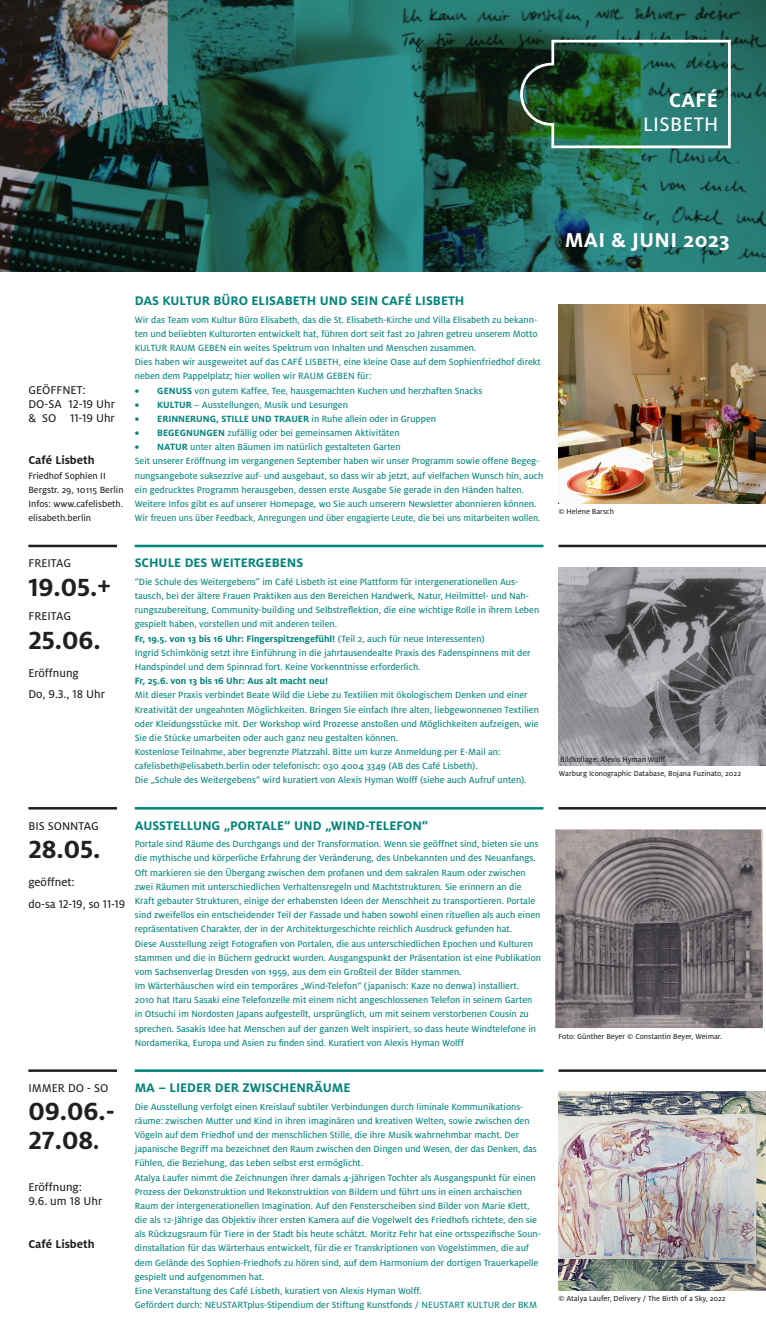
<style>
.page{position:relative;width:766px;height:1333px;background:#fff}
.page>*{position:absolute;margin:0;border:0;box-sizing:border-box;transform-origin:0 0}
.t1{font:700 27.5px/28.4px "Milo LF";color:#231f20}
.t2{font:700 22.25px "Milo";letter-spacing:.02em;color:#fff}
.t3{font:21.62px "Milo Text";letter-spacing:.02em;color:#fff}
.t4{font:700 21.62px "Milo";color:#fff}
.t5{font:700 13.75px "Milo";color:#00857b}
.t6{font:12.5px/21.2px "Milo LF Text";color:#231f20}
.t7{font:12.5px "Milo Text";color:#231f20}
.t8{font:700 12.5px "Milo";color:#231f20}
.t9{font:10px/14.1px "Milo Text";color:#00857b}
.t10{font:700 10px "Milo";color:#00857b}
.t11{font:10px/14.1px "Milo Text";color:#231f20}
.t12{font:8.12px "Milo Text";color:#231f20}
.s1{font-family:"Milo Text"}
.s2{font-size:23.75px}
.s3{font-family:"Milo";font-weight:700}
.s4{font-family:"Milo Text";font-weight:400}
</style>
<div class="page">
<img style="left:10px;top:0;width:755px;height:272px">
<hr style="left:28px;top:544px;width:89px;height:3px;background:#231f20">
<hr style="left:28px;top:807px;width:89px;height:2px;background:#231f20">
<hr style="left:28px;top:1069px;width:89px;height:2px;background:#231f20">
<hr style="left:558px;top:544px;width:207px;height:3px;background:#231f20">
<hr style="left:558px;top:807px;width:207px;height:2px;background:#231f20">
<hr style="left:558px;top:1069px;width:207px;height:2px;background:#231f20">
<hr style="left:135px;top:807px;width:408px;height:2px;background:#00857b">
<hr style="left:135px;top:544px;width:408px;height:3px;background:#00857b">
<hr style="left:135px;top:1069px;width:408px;height:2px;background:#00857b">
<svg style="left:520px;top:40px;width:210px;height:108px"></svg>
<img style="left:558px;top:305px;width:207px;height:198px">
<img style="left:558px;top:567px;width:207px;height:198px">
<img style="left:558px;top:1091px;width:207px;height:199px">
<img style="left:555px;top:829px;width:207px;height:199px">
<h3 class="t4" style="left:669px;top:87px;width:50px">CAFÉ</h3>
<h3 class="t3" style="left:642px;top:112px;width:77px">LISBETH</h3>
<h2 class="t2" style="left:564px;top:226px;width:166px">MAI &amp; JUNI 2023</h2>
<p class="t7" style="left:28px;top:382px;width:59px">GEÖFFNET:</p>
<p class="t6" style="left:28px;top:396px;width:88px;line-height:14.1px"><span class="s1">DO-SA</span> 12-19 Uhr <span class="s1">&amp; SO</span> 11-19 Uhr</p>
<p class="t8" style="left:28px;top:453px;width:68px">Café Lisbeth</p>
<p class="t11" style="left:28px;top:468px;width:97px">Friedhof Sophien II<br>Bergstr. 29, 10115 Berlin<br>Infos: www.cafelisbeth. elisabeth.berlin</p>
<p class="t7" style="left:28px;top:556px;width:44px">FREITAG</p>
<h1 class="t1" style="left:28px;top:572px;width:84px">19.05.<span class="s2">+</span></h1>
<p class="t7" style="left:28px;top:609px;width:44px">FREITAG</p>
<h1 class="t1" style="left:28px;top:625px;width:74px">25.06.</h1>
<p class="t6" style="left:28px;top:662px;width:78px">Eröffnung<br>Do, 9.3., 18 Uhr</p>
<p class="t7" style="left:28px;top:818px;width:72px">BIS SONNTAG</p>
<h1 class="t1" style="left:28px;top:834px;width:74px">28.05.</h1>
<p class="t6" style="left:28px;top:871px;width:98px">geöffnet:<br>do-sa 12-19, so 11-19</p>
<p class="t7" style="left:28px;top:1080px;width:82px">IMMER DO - SO</p>
<h1 class="t1" style="left:28px;top:1097px;width:88px">09.06.-<br>27.08.</h1>
<p class="t6" style="left:28px;top:1179px;width:75px;line-height:14.1px">Eröffnung:<br>9.6. um 18 Uhr</p>
<p class="t8" style="left:28px;top:1236px;width:68px">Café Lisbeth</p>
<h3 class="t5" style="left:135px;top:292px;width:331px">DAS KULTUR BÜRO ELISABETH UND SEIN CAFÉ LISBETH</h3>
<p class="t9" style="left:135px;top:312px;width:407px">Wir das Team vom Kultur Büro Elisabeth, das die St. Elisabeth-Kirche und Villa Elisabeth zu bekann&shy;ten und beliebten Kulturorten entwickelt hat, führen dort seit fast 20 Jahren getreu unserem Motto KULTUR RAUM GEBEN ein weites Spektrum von Inhalten und Menschen zusammen.<br>Dies haben wir ausgeweitet auf das CAFÉ LISBETH, eine kleine Oase auf dem Sophienfriedhof direkt neben dem Pappelplatz; hier wollen wir RAUM GEBEN für:</p>
<p class="t9" style="left:135px;top:383px;width:349px"><span class="s3">• GENUSS</span> von gutem Kaffee, Tee, hausgemachten Kuchen und herzhaften Snacks</p>
<p class="t9" style="left:135px;top:397px;width:215px"><span class="s3">• KULTUR</span> – Ausstellungen, Musik und Lesungen</p>
<p class="t10" style="left:135px;top:413px;width:303px">• ERINNERUNG, STILLE UND TRAUER <span class="s4">in Ruhe allein oder in Gruppen</span></p>
<p class="t9" style="left:135px;top:425px;width:266px"><span class="s3">• BEGEGNUNGEN</span> zufällig oder bei gemeinsamen Aktivitäten</p>
<p class="t9" style="left:135px;top:440px;width:410px"><span class="s3">• NATUR</span> unter alten Bäumen im natürlich gestalteten Garten<br>Seit unserer Eröffnung im vergangenen September haben wir unser Programm sowie offene Begeg&shy;nungsangebote suksezzive auf- und ausgebaut, so dass wir ab jetzt, auf vielfachen Wunsch hin, auch ein gedrucktes Programm herausgeben, dessen erste Ausgabe Sie gerade in den Händen halten.<br>Weitere Infos gibt es auf unserer Homepage, wo Sie auch unserern Newsletter abonnieren können.<br>Wir freuen uns über Feedback, Anregungen und über engagierte Leute, die bei uns mitarbeiten wollen.</p>
<h3 class="t5" style="left:135px;top:555px;width:170px">SCHULE DES WEITERGEBENS</h3>
<p class="t9" style="left:135px;top:574px;width:406px">“Die Schule des Weitergebens” im Café Lisbeth ist eine Plattform für intergenerationellen Aus&shy;tausch, bei der ältere Frauen Praktiken aus den Bereichen Handwerk, Natur, Heilmittel- und Nah&shy;rungszubereitung, Community-building und Selbstreflektion, die eine wichtige Rolle in ihrem Leben gespielt haben, vorstellen und mit anderen teilen.</p>
<p class="t10" style="left:135px;top:632px;width:351px">Fr, 19.5. von 13 bis 16 Uhr: Fingerspitzengefühl! <span class="s4">(Teil 2, auch für neue Interessenten)</span></p>
<p class="t9" style="left:135px;top:645px;width:397px">Ingrid Schimkönig setzt ihre Einführung in die jahrtausendealte Praxis des Fadenspinnens mit der<br>Handspindel und dem Spinnrad fort. Keine Vorkenntnisse erforderlich.</p>
<p class="t10" style="left:135px;top:675px;width:195px">Fr, 25.6. von 13 bis 16 Uhr: Aus alt macht neu!</p>
<p class="t9" style="left:135px;top:688px;width:405px">Mit dieser Praxis verbindet Beate Wild die Liebe zu Textilien mit ökologischem Denken und einer Kreativität der ungeahnten Möglichkeiten. Bringen Sie einfach Ihre alten, liebgewonnenen Textilien oder Kleidungsstücke mit. Der Workshop wird Prozesse anstoßen und Möglichkeiten aufzeigen, wie Sie die Stücke umarbeiten oder auch ganz neu gestalten können.<br>Kostenlose Teilnahme, aber begrenzte Platzzahl. Bitte um kurze Anmeldung per E-Mail an: cafelisbeth@elisabeth.berlin oder telefonisch: 030 4004 3349 (AB des Café Lisbeth).<br>Die „Schule des Weitergebens“ wird kuratiert von Alexis Hyman Wolff (siehe auch Aufruf unten).</p>
<h3 class="t5" style="left:135px;top:817px;width:295px">AUSSTELLUNG „PORTALE“ UND „WIND-TELEFON“</h3>
<p class="t9" style="left:135px;top:837px;width:407px">Portale sind Räume des Durchgangs und der Transformation. Wenn sie geöffnet sind, bieten sie uns die mythische und körperliche Erfahrung der Veränderung, des Unbekannten und des Neuanfangs.<br>Oft markieren sie den Übergang zwischen dem profanen und dem sakralen Raum oder zwischen zwei Räumen mit unterschiedlichen Verhaltensregeln und Machtstrukturen. Sie erinnern an die Kraft gebauter Strukturen, einige der erhabensten Ideen der Menschheit zu transportieren. Portale sind zweifellos ein entscheidender Teil der Fassade und haben sowohl einen rituellen als auch einen repräsentativen Charakter, der in der Architekturgeschichte reichlich Ausdruck gefunden hat.<br>Diese Ausstellung zeigt Fotografien von Portalen, die aus unterschiedlichen Epochen und Kulturen stammen und die in Büchern gedruckt wurden. Ausgangspunkt der Präsentation ist eine Publikation vom Sachsenverlag Dresden von 1959, aus dem ein Großteil der Bilder stammen.<br>Im Wärterhäuschen wird ein temporäres „Wind-Telefon“ (japanisch: Kaze no denwa) installiert.<br>2010 hat Itaru Sasaki eine Telefonzelle mit einem nicht angeschlossenen Telefon in seinem Garten in Otsuchi im Nordosten Japans aufgestellt, ursprünglich, um mit seinem verstorbenen Cousin zu sprechen. Sasakis Idee hat Menschen auf der ganzen Welt inspiriert, so dass heute Windtelefone in Nordamerika, Europa und Asien zu finden sind. Kuratiert von Alexis Hyman Wolff</p>
<h3 class="t5" style="left:135px;top:1079px;width:217px">MA – LIEDER DER ZWISCHENRÄUME</h3>
<p class="t9" style="left:135px;top:1099px;width:407px">Die Ausstellung verfolgt einen Kreislauf subtiler Verbindungen durch liminale Kommunikations&shy;räume: zwischen Mutter und Kind in ihren imaginären und kreativen Welten, sowie zwischen den Vögeln auf dem Friedhof und der menschlichen Stille, die ihre Musik wahrnehmbar macht. Der japanische Begriff ma bezeichnet den Raum zwischen den Dingen und Wesen, der das Denken, das Fühlen, die Beziehung, das Leben selbst erst ermöglicht.<br>Atalya Laufer nimmt die Zeichnungen ihrer damals 4-jährigen Tochter als Ausgangspunkt für einen Prozess der Dekonstruktion und Rekonstruktion von Bildern und führt uns in einen archaischen Raum der intergenerationellen Imagination. Auf den Fensterscheiben sind Bilder von Marie Klett, die als 12-Jährige das Objektiv ihrer ersten Kamera auf die Vogelwelt des Friedhofs richtete, den sie als Rückzugsraum für Tiere in der Stadt bis heute schätzt. Moritz Fehr hat eine ortsspezifische Soun&shy;dinstallation für das Wärterhaus entwickelt, für die er Transkriptionen von Vogelstimmen, die auf dem Gelände des Sophien-Friedhofs zu hören sind, auf dem Harmonium der dortigen Trauerkapelle gespielt und aufgenommen hat.<br>Eine Veranstaltung des Café Lisbeth, kuratiert von Alexis Hyman Wolff.<br>Gefördert durch: NEUSTARTplus-Stipendium der Stiftung Kunstfonds / NEUSTART KULTUR der BKM</p>
<p class="t12" style="left:558px;top:506px;width:57px">© Helene Barsch</p>
<p class="t12" style="left:560px;top:754px;width:107px">Bildkollage: Alexis Hyman Wolff</p>
<p class="t12" style="left:558px;top:769px;width:184px">Warburg Iconographic Database, Bojana Fuzinato, 2022</p>
<p class="t12" style="left:558px;top:1031px;width:165px">Foto: Günther Beyer © Constantin Beyer, Weimar.</p>
<p class="t12" style="left:558px;top:1293px;width:169px">© Atalya Laufer, Delivery / The Birth of a Sky, 2022</p>
</div>
